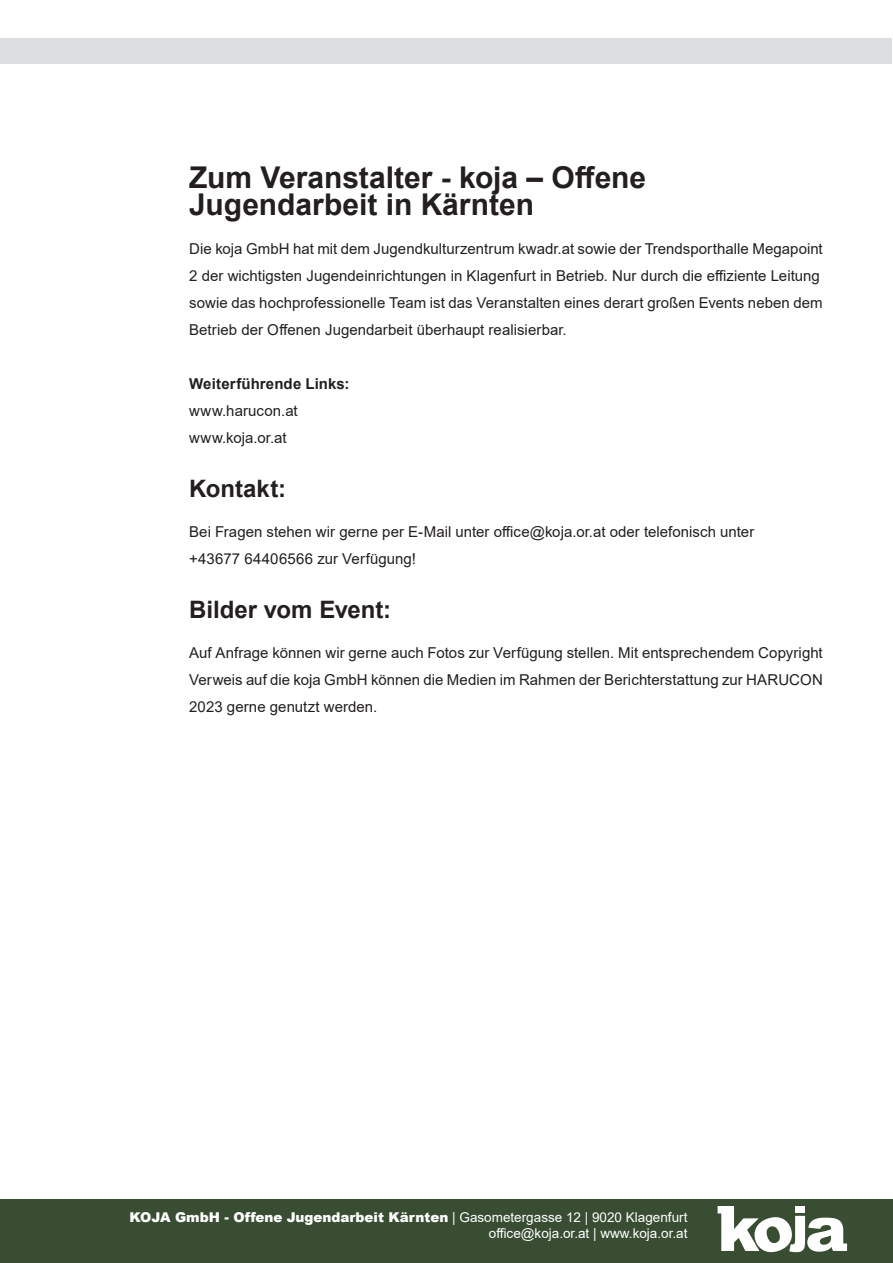
<style>
.page{position:relative;width:893px;height:1263px;background:#fff}
.page>*{position:absolute;margin:0;border:0;box-sizing:border-box;transform-origin:0 0}
.Überschrift_02{font:700 30px/27px "Arial";color:#231f20}
.Überschrift_02-2{font:700 24px "Arial";letter-spacing:-.005em;color:#231f20}
.Fließtext{font:15px/27px "Arial";letter-spacing:.005em;color:#231f20;text-align:justify}
.Fließtext-2{font:700 15px "Arial";letter-spacing:.01em;color:#231f20}
.t1{font:13.5px/16.2px "Arial";color:#fff;text-align:right}
.s1{font-weight:900}
</style>
<div class="page">
<div style="left:0;top:1199px;width:893px;height:64px;background:#394d33"></div>
<svg style="left:718px;top:1206px;width:129px;height:46px"></svg>
<div style="left:0;top:38px;width:891px;height:26px;background:#dcdddf"></div>
<p class="Überschrift_02" style="left:189px;top:164px;width:458px">Zum Veranstalter - koja – Offene<br>Jugendarbeit in Kärnten</p>
<p class="Fließtext" style="left:189px;top:236px;width:635px">Die koja GmbH hat mit dem Jugendkulturzentrum kwadr.at sowie der Trendsporthalle Megapoint</p>
<p class="Fließtext" style="left:189px;top:263px;width:632px">2 der wichtigsten Jugendeinrichtungen in Klagenfurt in Betrieb. Nur durch die effiziente Leitung</p>
<p class="Fließtext" style="left:189px;top:290px;width:635px">sowie das hochprofessionelle Team ist das Veranstalten eines derart großen Events neben dem</p>
<p class="Fließtext" style="left:189px;top:317px;width:379px">Betrieb der Offenen Jugendarbeit überhaupt realisierbar.</p>
<p class="Fließtext-2" style="left:189px;top:374px;width:162px">Weiterführende Links:</p>
<p class="Fließtext" style="left:189px;top:398px;width:110px">www.harucon.at</p>
<p class="Fließtext" style="left:189px;top:425px;width:99px">www.koja.or.at</p>
<p class="Überschrift_02-2" style="left:189px;top:472px;width:98px">Kontakt:</p>
<p class="Fließtext" style="left:189px;top:518px;width:567px">Bei Fragen stehen wir gerne per E-Mail unter office@koja.or.at oder telefonisch unter</p>
<p class="Fließtext" style="left:189px;top:545px;width:228px">+43677 64406566 zur Verfügung!</p>
<p class="Überschrift_02-2" style="left:189px;top:593px;width:203px">Bilder vom Event:</p>
<p class="Fließtext" style="left:189px;top:639px;width:635px">Auf Anfrage können wir gerne auch Fotos zur Verfügung stellen. Mit entsprechendem Copyright Verweis auf die koja GmbH können die Medien im Rahmen der Berichterstattung zur HARUCON 2023 gerne genutzt werden.</p>
<p class="t1" style="left:129px;top:1209px;width:560px"><span class="s1">KOJA GmbH - Offene Jugendarbeit Kärnten</span> | Gasometergasse 12 | 9020 Klagenfurt office@koja.or.at | www.koja.or.at</p>
</div>
